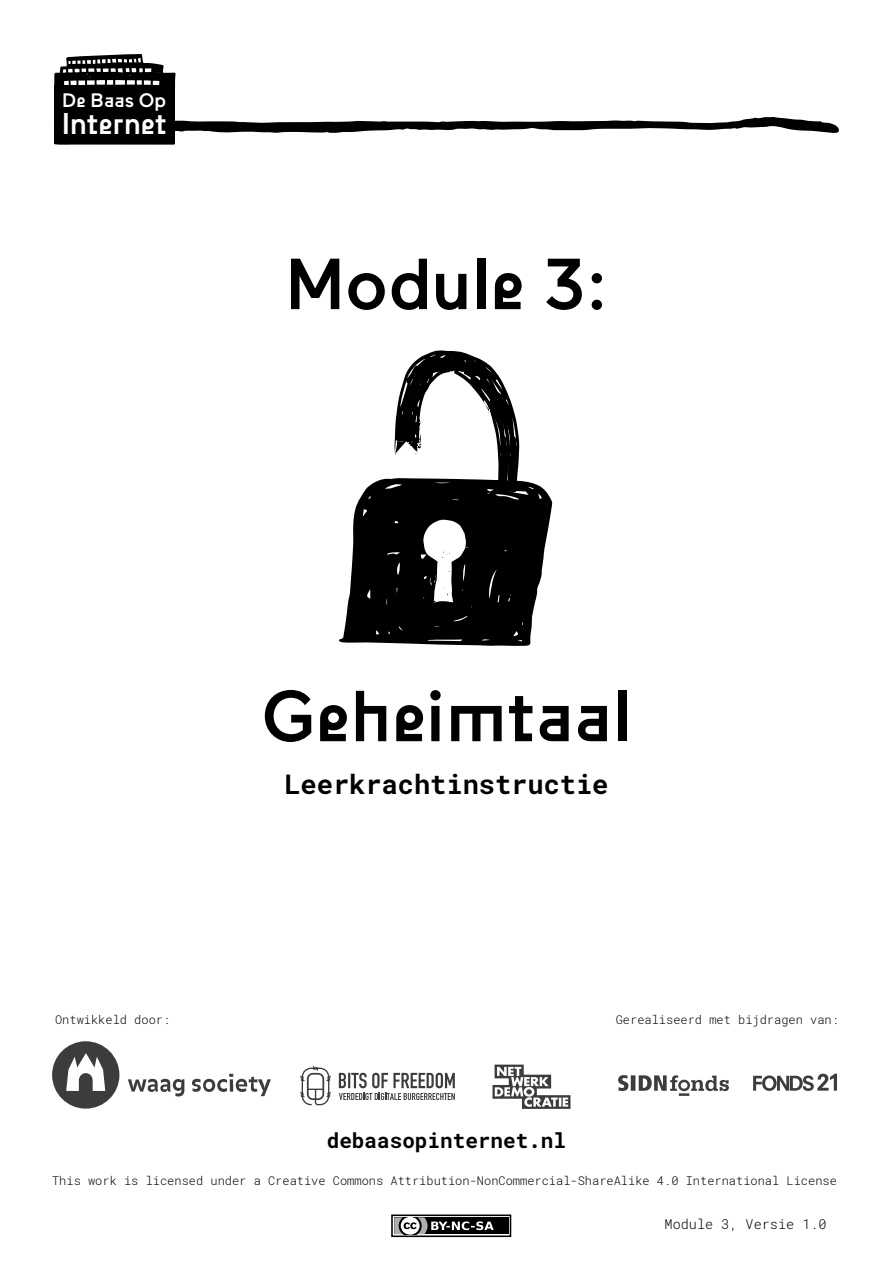
<style>
.page{position:relative;width:893px;height:1263px;background:#fff}
.page>*{position:absolute;margin:0;border:0;box-sizing:border-box;transform-origin:0 0}
.t1{font:500 72px "Waax";color:#000}
.t2{font:500 30px "Waax";color:#fff}
.t3{font:700 27px "Roboto Mono";color:#000}
.t4{font:700 21px "Roboto Mono";color:#000}
.t5{font:500 19.5px "Waax";color:#fff}
.t6{font:300 13.5px "Roboto Mono";color:#000}
.t7{font:300 12px "Roboto Mono";color:#000}
</style>
<div class="page">
<svg style="left:54px;top:54px;width:785px;height:91px"></svg>
<div style="left:54px;top:86px;width:121px;height:58px;background:#000"></div>
<svg style="left:391px;top:1214px;width:120px;height:23px"></svg>
<div style="left:394px;top:1217px;width:114px;height:17px;background:#000"></div>
<svg style="left:394px;top:1217px;width:100px;height:17px"></svg>
<svg style="left:339px;top:350px;width:213px;height:296px"></svg>
<svg style="left:618px;top:1075px;width:111px;height:21px"></svg>
<svg style="left:753px;top:1074px;width:84px;height:17px"></svg>
<svg style="left:339px;top:1073px;width:116px;height:27px"></svg>
<svg style="left:300px;top:1066px;width:31px;height:39px"></svg>
<svg style="left:128px;top:1074px;width:143px;height:22px"></svg>
<svg style="left:52px;top:1041px;width:67px;height:67px"></svg>
<svg style="left:492px;top:1064px;width:78px;height:45px"></svg>
<h3 class="t5" style="left:62px;top:89px;width:106px">De Baas Op</h3>
<h2 class="t2" style="left:62px;top:107px;width:106px">Internet</h2>
<h1 class="t1" style="left:285px;top:245px;width:324px">Module 3:</h1>
<h1 class="t1" style="left:261px;top:677px;width:371px">Geheimtaal</h1>
<h3 class="t3" style="left:284px;top:766px;width:326px">Leerkrachtinstructie</h3>
<p class="t7" style="left:55px;top:1011px;width:117px">Ontwikkeld door:</p>
<p class="t7" style="left:616px;top:1011px;width:225px">Gerealiseerd met bijdragen van:</p>
<h3 class="t4" style="left:327px;top:1125px;width:241px">debaasopinternet.nl</h3>
<p class="t7" style="left:52px;top:1172px;width:786px">This work is licensed under a Creative Commons Attribution-NonCommercial-ShareAlike 4.0 International License</p>
<p class="t6" style="left:665px;top:1214px;width:163px">Module 3, Versie 1.0</p>
</div>
